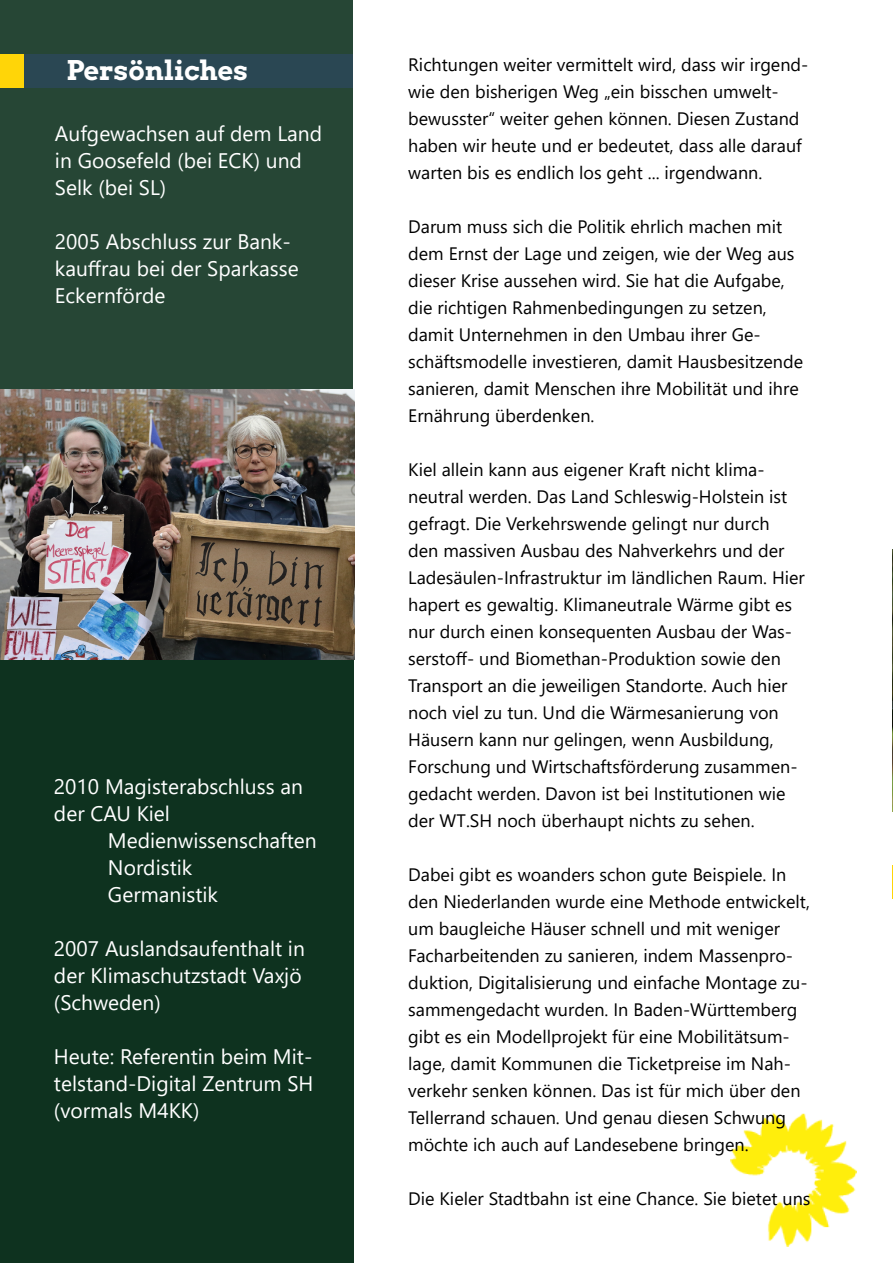
<style>
.page{position:relative;width:893px;height:1263px;background:#fff}
.page>*{position:absolute;margin:0;border:0;box-sizing:border-box;transform-origin:0 0}
.t1{font:27px "Arvo Gruen";color:#fff}
.t2{font:21px/27px "Segoe UI";color:#fff}
.t3{font:18px/27px "Segoe UI";color:#000}
</style>
<div class="page">
<div style="left:0;top:0;width:353px;height:441px;background:#264635"></div>
<div style="left:0;top:651px;width:353px;height:612px;background:#0e321f"></div>
<img style="left:0;top:390px;width:354px;height:270px">
<img style="left:731px;top:1112px;width:126px;height:134px">
<div style="left:0;top:54px;width:353px;height:34px;background:#2a4753"></div>
<div style="left:0;top:54px;width:23px;height:34px;background:#ffd508"></div>
<hr style="left:892px;top:865px;width:1px;height:33px;background:#ffd508">
<img style="left:892px;top:550px;width:1px;height:261px">
<h1 class="t1" style="left:67px;top:51px;width:183px">Persönliches</h1>
<p class="t2" style="left:55px;top:118px;width:269px">Aufgewachsen auf dem Land in Goosefeld (bei ECK) und<br>Selk (bei SL)</p>
<p class="t2" style="left:55px;top:226px;width:245px">2005 Abschluss zur Bank&shy;kauffrau bei der Sparkasse<br>Eckernförde</p>
<p class="t2" style="left:54px;top:771px;width:250px">2010 Magisterabschluss an der CAU Kiel</p>
<p class="t2" style="left:108px;top:825px;width:210px">Medienwissenschaften<br>Nordistik<br>Germanistik</p>
<p class="t2" style="left:54px;top:933px;width:252px">2007 Auslandsaufenthalt in der Klimaschutzstadt Vaxjö (Schweden)</p>
<p class="t2" style="left:54px;top:1041px;width:261px;text-align:justify">Heute: Referentin beim Mit&shy;telstand-Digital Zentrum SH (vormals M4KK)</p>
<p class="t3" style="left:408px;top:50px;width:402px">Richtungen weiter vermittelt wird, dass wir irgend&shy;wie den bisherigen Weg „ein bisschen umwelt&shy;bewusster“ weiter gehen können. Diesen Zustand haben wir heute und er bedeutet, dass alle darauf warten bis es endlich los geht ... irgendwann.</p>
<p class="t3" style="left:408px;top:212px;width:396px">Darum muss sich die Politik ehrlich machen mit dem Ernst der Lage und zeigen, wie der Weg aus dieser Krise aussehen wird. Sie hat die Aufgabe, die richtigen Rahmenbedingungen zu setzen, damit Unternehmen in den Umbau ihrer Ge&shy;schäftsmodelle investieren, damit Hausbesitzende sanieren, damit Menschen ihre Mobilität und ihre Ernährung überdenken.</p>
<p class="t3" style="left:408px;top:455px;width:398px">Kiel allein kann aus eigener Kraft nicht klima&shy;neutral werden. Das Land Schleswig-Holstein ist gefragt. Die Verkehrswende gelingt nur durch<br>den massiven Ausbau des Nahverkehrs und der Ladesäulen-Infrastruktur im ländlichen Raum. Hier hapert es gewaltig. Klimaneutrale Wärme gibt es nur durch einen konsequenten Ausbau der Was&shy;serstoff- und Biomethan-Produktion sowie den Transport an die jeweiligen Standorte. Auch hier noch viel zu tun. Und die Wärmesanierung von Häusern kann nur gelingen, wenn Ausbildung, Forschung und Wirtschaftsförderung zusammen&shy;gedacht werden. Davon ist bei Institutionen wie der WT.SH noch überhaupt nichts zu sehen.</p>
<p class="t3" style="left:408px;top:860px;width:403px">Dabei gibt es woanders schon gute Beispiele. In den Niederlanden wurde eine Methode entwickelt, um baugleiche Häuser schnell und mit weniger Facharbeitenden zu sanieren, indem Massenpro&shy;duktion, Digitalisierung und einfache Montage zu&shy;sammengedacht wurden. In Baden-Württemberg gibt es ein Modellprojekt für eine Mobilitätsum&shy;lage, damit Kommunen die Ticketpreise im Nah&shy;verkehr senken können. Das ist für mich über den Tellerrand schauen. Und genau diesen Schwung möchte ich auch auf Landesebene bringen.</p>
<p class="t3" style="left:408px;top:1184px;width:404px">Die Kieler Stadtbahn ist eine Chance. Sie bietet uns</p>
</div>
